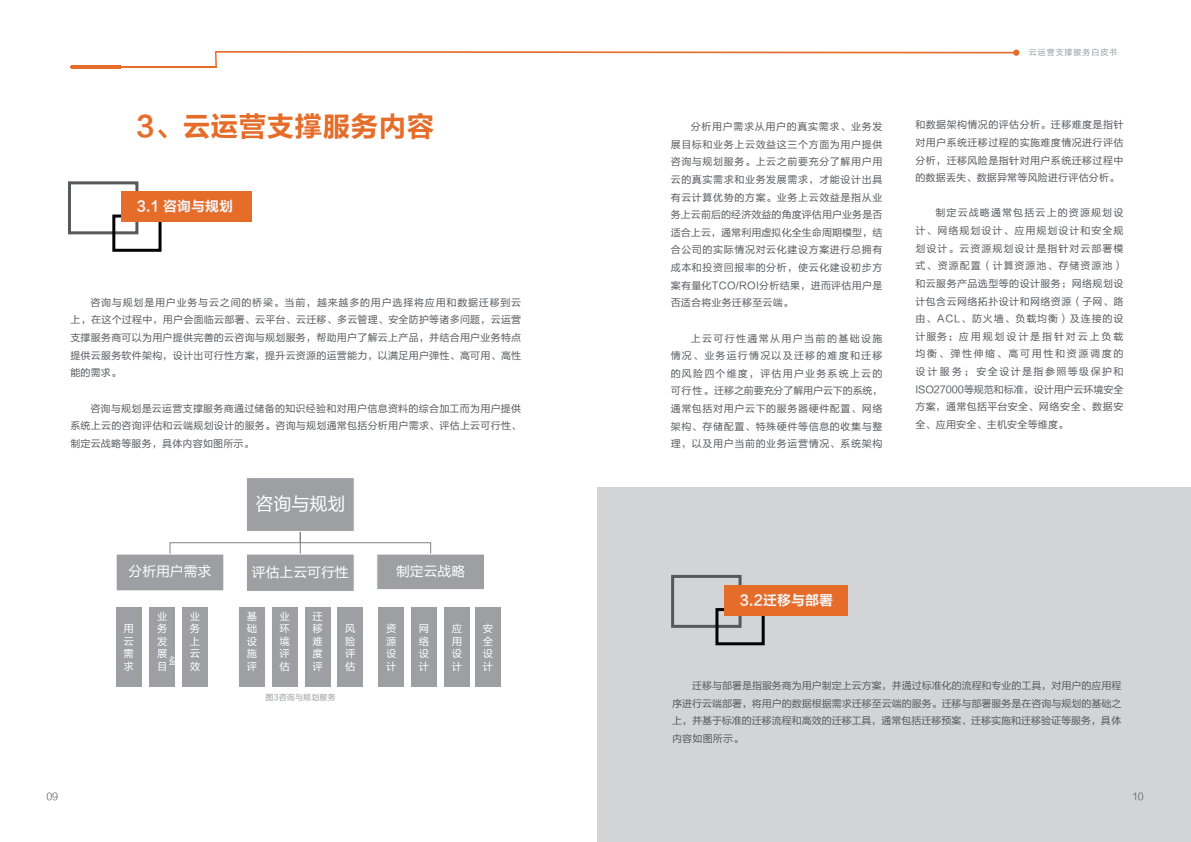
<style>
.page{position:relative;width:1191px;height:842px;background:#fff}
.page>*{position:absolute;margin:0;border:0;box-sizing:border-box;transform-origin:0 0}
.t1{font:28px "FZLTCHJW GB1 0";color:#e56c29}
.t2{font:18px "FZLTHJW GB1 0";color:#fff}
.t3{font:14px "FZLTCHJW GB1 0";color:#f2f3f4}
.t4{font:13.8px "FZLTHJW GB1 0";color:#fff}
.t5{font:10.4px/12.4px "FZLTHJW GB1 0";color:#fff;text-align:justify}
.t6{font:10px/17.6px "FZLTHJW GB1 0";letter-spacing:.025em;color:#57585a;text-align:justify}
.t7{font:10px "FZLTXHK";color:#595a5c}
.t8{font:8px "FZLTHJW GB1 0";letter-spacing:.02em;color:#989b9e}
</style>
<div class="page">
<div style="left:597px;top:488px;width:594px;height:354px;background:#d2d4d5"></div>
<hr style="left:71px;top:67px;width:146px;height:1px;background:#e56c29">
<div style="left:68px;top:181px;width:70px;height:53px;border:3px solid #57585a"></div>
<div style="left:112px;top:215px;width:49px;height:37px;border:3px solid #030303"></div>
<div style="left:121px;top:192px;width:131px;height:30px;background:#e56c29"></div>
<svg style="left:169px;top:532px;width:262px;height:22px"></svg>
<div style="left:246px;top:477px;width:109px;height:55px;background:#9d9fa3;border:1px solid #fff"></div>
<div style="left:116px;top:554px;width:108px;height:37px;background:#9d9fa3;border:1px solid #fff"></div>
<div style="left:246px;top:554px;width:109px;height:38px;background:#9d9fa3;border:1px solid #fff"></div>
<div style="left:376px;top:554px;width:109px;height:36px;background:#9d9fa3;border:1px solid #fff"></div>
<div style="left:475px;top:608px;width:26px;height:79px;background:#9d9fa3"></div>
<div style="left:444px;top:608px;width:26px;height:79px;background:#9d9fa3"></div>
<div style="left:411px;top:608px;width:26px;height:79px;background:#9d9fa3"></div>
<div style="left:379px;top:608px;width:25px;height:79px;background:#9d9fa3"></div>
<div style="left:239px;top:608px;width:26px;height:79px;background:#9d9fa3"></div>
<div style="left:272px;top:608px;width:25px;height:79px;background:#9d9fa3"></div>
<div style="left:305px;top:608px;width:25px;height:79px;background:#9d9fa3"></div>
<div style="left:337px;top:608px;width:26px;height:79px;background:#9d9fa3"></div>
<div style="left:116px;top:608px;width:26px;height:79px;background:#9d9fa3"></div>
<div style="left:149px;top:608px;width:26px;height:79px;background:#9d9fa3"></div>
<div style="left:182px;top:608px;width:26px;height:79px;background:#9d9fa3"></div>
<div style="left:671px;top:575px;width:70px;height:53px;border:3px solid #57585a"></div>
<div style="left:715px;top:608px;width:49px;height:37px;border:3px solid #030303"></div>
<div style="left:724px;top:585px;width:123px;height:30px;background:#e56c29"></div>
<svg style="left:215px;top:50px;width:804px;height:17px"></svg>
<hr style="left:71px;top:66px;width:50px;height:3px;background:#e56c29">
<h1 class="t1" style="left:136px;top:111px;width:300px">3、云运营支撑服务内容</h1>
<h3 class="t3" style="left:137px;top:198px;width:98px">3.1 咨询与规划</h3>
<p class="t6" style="left:70px;top:294px;width:452px;text-indent:20px">咨询与规划是用户业务与云之间的桥梁。当前，越来越多的用户选择将应用和数据迁移到云上，在这个过程中，用户会面临云部署、云平台、云迁移、多云管理、安全防护等诸多问题，云运营支撑服务商可以为用户提供完善的云咨询与规划服务，帮助用户了解云上产品，并结合用户业务特点提供云服务软件架构，设计出可行性方案，提升云资源的运营能力，以满足用户弹性、高可用、高性能的需求。</p>
<p class="t6" style="left:70px;top:399px;width:452px;text-indent:20px">咨询与规划是云运营支撑服务商通过储备的知识经验和对用户信息资料的综合加工而为用户提供系统上云的咨询评估和云端规划设计的服务。咨询与规划通常包括分析用户需求、评估上云可行性、制定云战略等服务，具体内容如图所示。</p>
<h2 class="t2" style="left:255px;top:494px;width:92px">咨询与规划</h2>
<h3 class="t4" style="left:128px;top:564px;width:84px">分析用户需求</h3>
<h3 class="t4" style="left:252px;top:564px;width:98px">评估上云可行性</h3>
<h3 class="t4" style="left:396px;top:563px;width:71px">制定云战略</h3>
<p class="t5" style="left:124px;top:623px;width:12px">用云需求</p>
<p class="t5" style="left:157px;top:610px;width:12px">业务发展目</p>
<p class="t5" style="left:190px;top:610px;width:12px">业务上云效</p>
<p class="t5" style="left:169px;top:654px;width:12px">益</p>
<p class="t5" style="left:247px;top:610px;width:12px">基础设施评</p>
<p class="t5" style="left:279px;top:610px;width:12px">业环境评估</p>
<p class="t5" style="left:312px;top:610px;width:12px">迁移难度评</p>
<p class="t8" style="left:265px;top:693px;width:72px">图3咨询与规划服务</p>
<p class="t5" style="left:345px;top:623px;width:12px">风险评估</p>
<p class="t5" style="left:386px;top:623px;width:12px">资源设计</p>
<p class="t5" style="left:419px;top:623px;width:12px">网络设计</p>
<p class="t5" style="left:452px;top:623px;width:12px">应用设计</p>
<p class="t5" style="left:483px;top:623px;width:12px">安全设计</p>
<p class="t6" style="left:671px;top:118px;width:213px;text-indent:20px">分析用户需求从用户的真实需求、业务发展目标和业务上云效益这三个方面为用户提供咨询与规划服务。上云之前要充分了解用户用云的真实需求和业务发展需求，才能设计出具有云计算优势的方案。业务上云效益是指从业务上云前后的经济效益的角度评估用户业务是否适合上云，通常利用虚拟化全生命周期模型，结合公司的实际情况对云化建设方案进行总拥有成本和投资回报率的分析，使云化建设初步方案有量化TCO/ROI分析结果，进而评估用户是否适合将业务迁移至云端。</p>
<p class="t6" style="left:671px;top:329px;width:213px;text-indent:20px">上云可行性通常从用户当前的基础设施情况、业务运行情况以及迁移的难度和迁移的风险四个维度，评估用户业务系统上云的可行性。迁移之前要充分了解用户云下的系统，通常包括对用户云下的服务器硬件配置、网络架构、存储配置、特殊硬件等信息的收集与整理，以及用户当前的业务运营情况、系统架构</p>
<p class="t8" style="left:1028px;top:48px;width:90px">云 运 营 支 撑 服 务 白 皮 书</p>
<p class="t6" style="left:915px;top:116px;width:209px">和数据架构情况的评估分析。迁移难度是指针对用户系统迁移过程的实施难度情况进行评估分析，迁移风险是指针对用户系统迁移过程中的数据丢失、数据异常等风险进行评估分析。</p>
<p class="t6" style="left:915px;top:204px;width:210px;text-indent:20px">制定云战略通常包括云上的资源规划设计、网络规划设计、应用规划设计和安全规划设计。云资源规划设计是指针对云部署模式、资源配置（计算资源池、存储资源池）和云服务产品选型等的设计服务；网络规划设计包含云网络拓扑设计和网络资源（子网、路由、ACL、防火墙、负载均衡）及连接的设计服务；应用规划设计是指针对云上负载均衡、弹性伸缩、高可用性和资源调度的设计服务；安全设计是指参照等级保护和ISO27000等规范和标准，设计用户云环境安全方案，通常包括平台安全、网络安全、数据安全、应用安全、主机安全等维度。</p>
<h3 class="t3" style="left:740px;top:592px;width:95px">3.2迁移与部署</h3>
<p class="t6" style="left:672px;top:677px;width:451px;text-indent:20px">迁移与部署是指服务商为用户制定上云方案，并通过标准化的流程和专业的工具，对用户的应用程序进行云端部署，将用户的数据根据需求迁移至云端的服务。迁移与部署服务是在咨询与规划的基础之上，并基于标准的迁移流程和高效的迁移工具，通常包括迁移预案、迁移实施和迁移验证等服务，具体内容如图所示。</p>
<p class="t7" style="left:47px;top:791px;width:13px">09</p>
<p class="t7" style="left:1132px;top:791px;width:13px">10</p>
</div>
